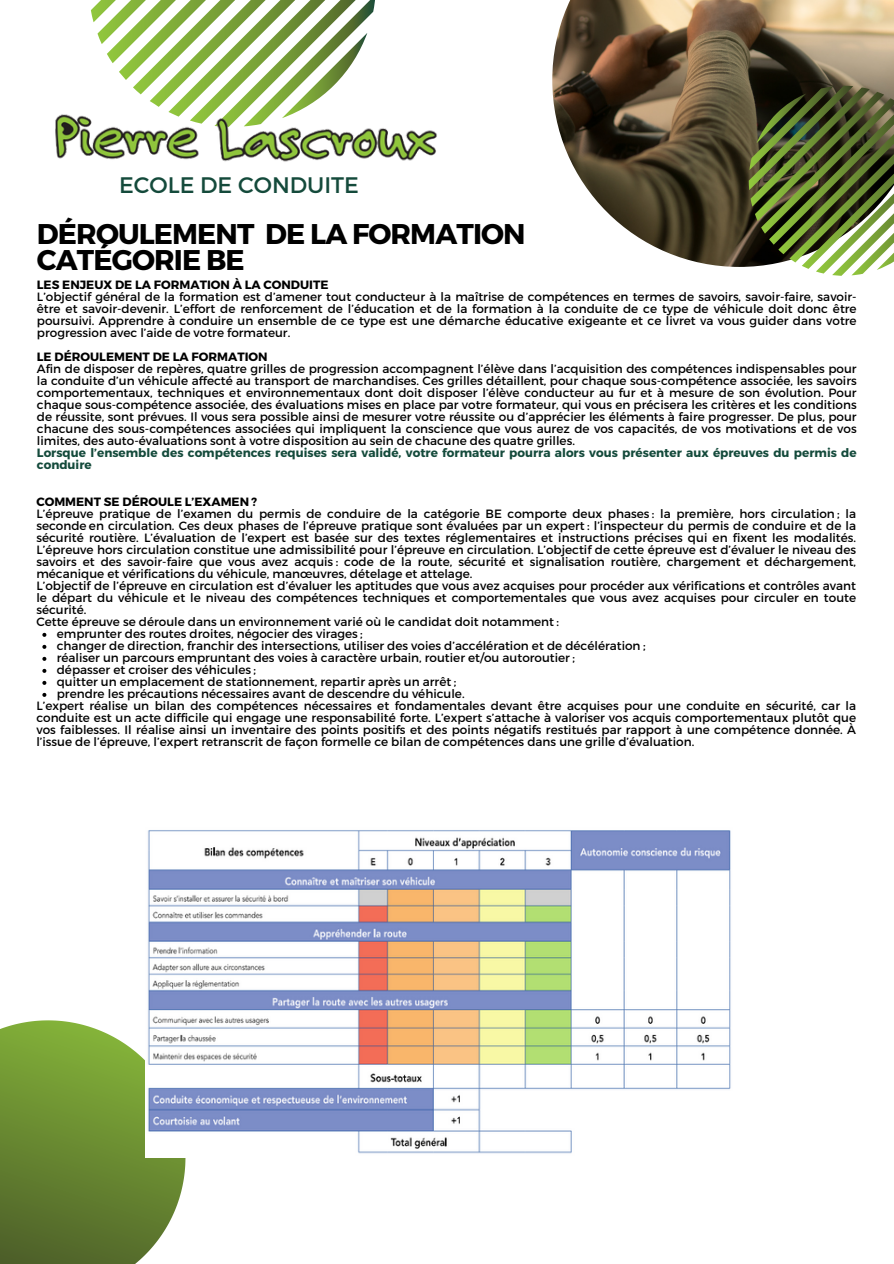
<style>
.page{position:relative;width:894px;height:1264px;background:#fff}
.page>*{position:absolute;margin:0;border:0;box-sizing:border-box;transform-origin:0 0}
.t1{font:700 28.5px "Montserrat";letter-spacing:-.03em;color:#000}
.t2{font:22.5px "Montserrat";color:#144a3b}
.t3{font:12px/12px "Montserrat";color:#000;text-align:justify}
.t4{font:700 12px/12px "Montserrat";color:#144a3b}
.t5{font:700 12px "Montserrat";color:#000}
</style>
<div class="page">
<img style="left:552px;top:0;width:341px;height:267px">
<svg style="left:91px;top:0;width:284px;height:107px"></svg>
<svg style="left:0;top:1020px;width:186px;height:243px;background:#749341"></svg>
<svg style="left:748px;top:86px;width:145px;height:190px;background:#606e3e"></svg>
<img style="left:55px;top:107px;width:382px;height:55px">
<img style="left:145px;top:830px;width:586px;height:327px">
<svg style="left:42px;top:633px;width:4px;height:4px"></svg>
<svg style="left:42px;top:645px;width:4px;height:4px"></svg>
<svg style="left:42px;top:657px;width:4px;height:4px"></svg>
<svg style="left:42px;top:669px;width:4px;height:4px"></svg>
<svg style="left:42px;top:681px;width:4px;height:4px"></svg>
<svg style="left:42px;top:693px;width:4px;height:4px"></svg>
<p class="t2" style="left:119px;top:170px;width:241px">ECOLE DE CONDUITE</p>
<p class="t1" style="left:37px;top:215px;width:490px">DÉROULEMENT DE LA FORMATION</p>
<p class="t5" style="left:37px;top:276px;width:293px">LES ENJEUX DE LA FORMATION À LA CONDUITE</p>
<p class="t3" style="left:37px;top:289px;width:821px">L’objectif général de la formation est d’amener tout conducteur à la maîtrise de compétences en termes de savoirs, savoir-faire, savoir&shy;être et savoir-devenir. L’effort de renforcement de l’éducation et de la formation à la conduite de ce type de véhicule doit donc être poursuivi. Apprendre à conduire un ensemble de ce type est une démarche éducative exigeante et ce livret va vous guider dans votre progression avec l’aide de votre formateur.</p>
<p class="t5" style="left:37px;top:348px;width:232px">LE DÉROULEMENT DE LA FORMATION</p>
<p class="t3" style="left:37px;top:361px;width:821px">Afin de disposer de repères, quatre grilles de progression accompagnent l’élève dans l’acquisition des compétences indispensables pour la conduite d’un véhicule affecté au transport de marchandises. Ces grilles détaillent, pour chaque sous-compétence associée, les savoirs comportementaux, techniques et environnementaux dont doit disposer l’élève conducteur au fur et à mesure de son évolution. Pour chaque sous-compétence associée, des évaluations mises en place par votre formateur, qui vous en précisera les critères et les conditions de réussite, sont prévues. Il vous sera possible ainsi de mesurer votre réussite ou d’apprécier les éléments à faire progresser. De plus, pour chacune des sous-compétences associées qui impliquent la conscience que vous aurez de vos capacités, de vos motivations et de vos limites, des auto-évaluations sont à votre disposition au sein de chacune des quatre grilles.</p>
<p class="t4" style="left:37px;top:445px;width:821px">Lorsque l’ensemble des compétences requises sera validé, votre formateur pourra alors vous présenter aux épreuves du permis de conduire</p>
<p class="t1" style="left:37px;top:241px;width:209px">CATÉGORIE BE</p>
<p class="t5" style="left:36px;top:493px;width:222px">COMMENT SE DÉROULE L’EXAMEN ?</p>
<p class="t3" style="left:36px;top:507px;width:821px">L’épreuve pratique de l’examen du permis de conduire de la catégorie BE comporte deux phases : la première, hors circulation ; la seconde en circulation. Ces deux phases de l’épreuve pratique sont évaluées par un expert : l’inspecteur du permis de conduire et de la sécurité routière. L’évaluation de l’expert est basée sur des textes réglementaires et instructions précises qui en fixent les modalités.<br>L’épreuve hors circulation constitue une admissibilité pour l’épreuve en circulation. L’objectif de cette épreuve est d’évaluer le niveau des savoirs et des savoir-faire que vous avez acquis : code de la route, sécurité et signalisation routière, chargement et déchargement, mécanique et vérifications du véhicule, manœuvres, dételage et attelage.</p>
<p class="t3" style="left:36px;top:579px;width:821px">L’objectif de l’épreuve en circulation est d’évaluer les aptitudes que vous avez acquises pour procéder aux vérifications et contrôles avant le départ du véhicule et le niveau des compétences techniques et comportementales que vous avez acquises pour circuler en toute sécurité.</p>
<p class="t3" style="left:36px;top:615px;width:524px">Cette épreuve se déroule dans un environnement varié où le candidat doit notamment :</p>
<p class="t3" style="left:57px;top:627px;width:307px">emprunter des routes droites, négocier des virages ;</p>
<p class="t3" style="left:57px;top:639px;width:590px">changer de direction, franchir des intersections, utiliser des voies d’accélération et de décélération ;</p>
<p class="t3" style="left:57px;top:651px;width:519px">réaliser un parcours empruntant des voies à caractère urbain, routier et/ou autoroutier ;</p>
<p class="t3" style="left:57px;top:663px;width:201px">dépasser et croiser des véhicules ;</p>
<p class="t3" style="left:57px;top:675px;width:401px">quitter un emplacement de stationnement, repartir après un arrêt ;</p>
<p class="t3" style="left:57px;top:687px;width:409px">prendre les précautions nécessaires avant de descendre du véhicule.</p>
<p class="t3" style="left:36px;top:699px;width:821px">L’expert réalise un bilan des compétences nécessaires et fondamentales devant être acquises pour une conduite en sécurité, car la conduite est un acte difficile qui engage une responsabilité forte. L’expert s’attache à valoriser vos acquis comportementaux plutôt que vos faiblesses. Il réalise ainsi un inventaire des points positifs et des points négatifs restitués par rapport à une compétence donnée. À l’issue de l’épreuve, l’expert retranscrit de façon formelle ce bilan de compétences dans une grille d’évaluation.</p>
</div>
